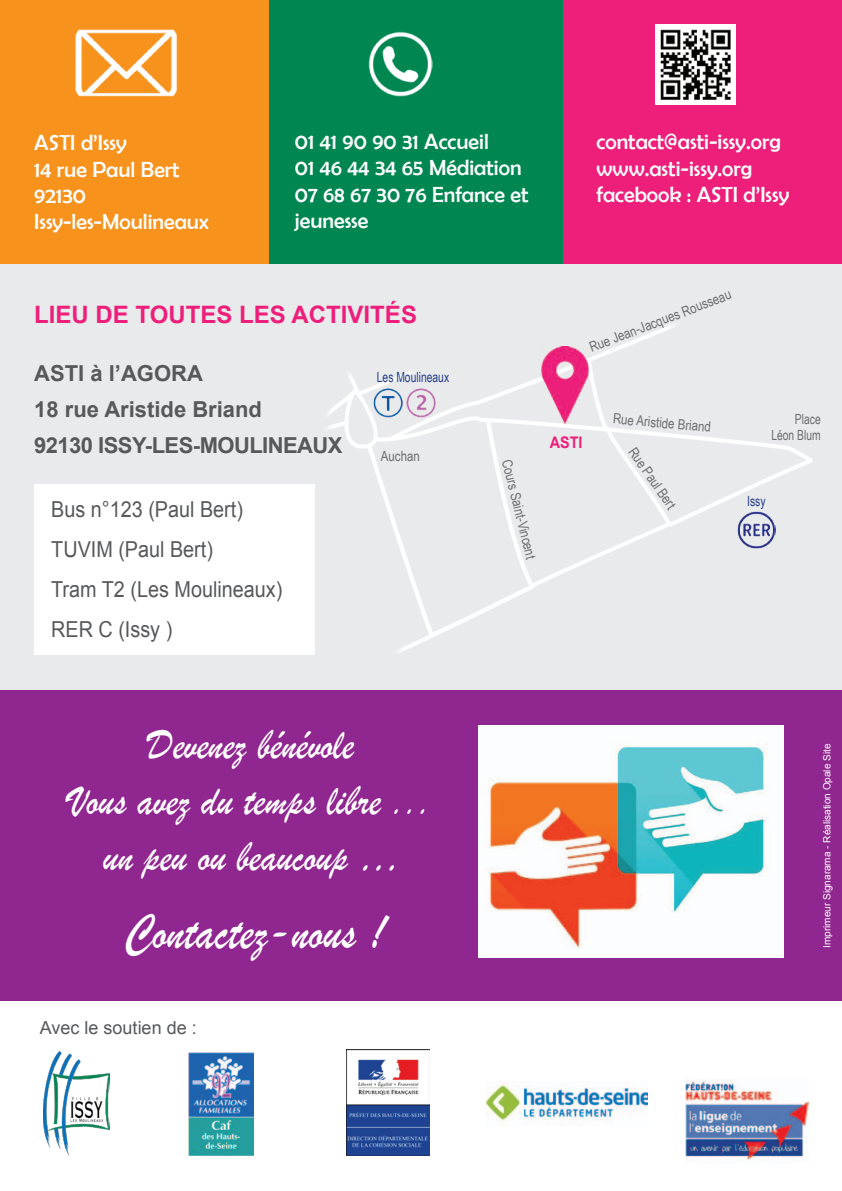
<style>
.page{position:relative;width:842px;height:1191px;background:#fff}
.page>*{position:absolute;margin:0;border:0;box-sizing:border-box;transform-origin:0 0}
.t1{font:52px "Brush Script";color:#fff;scale:.9 1}
.t2{font:44px/56px "Brush Script";color:#fff;text-align:center;scale:.9 1}
.t3{font:700 24px "Arial";color:#ee1e7b}
.t4{font:22px/26.4px "Berlin Sans FB";color:#fff}
.t5{font:22px/40px "Arial";color:#57585a;scale:.9 1}
.t6{font:700 22px/36px "Arial";color:#57585a}
.t7{font:18px "Arial";color:#57585a}
.t8{font:700 16px "Arial";color:#ee1e7b;scale:.9 1}
.t9{font:14px "Arial Narrow";color:#6c6d70}
.t10{font:14px "Arial Narrow";color:#253f8e;scale:.9 1}
.t11{font:14px/16.8px "Arial Narrow";color:#6c6d70;text-align:right;scale:.9 1}
.t12{font:10px "Arial";color:#fff}
</style>
<div class="page">
<div style="left:0;top:162px;width:842px;height:761px;background:#e9eaeb"></div>
<img style="left:43px;top:1051px;width:66px;height:104px">
<img style="left:189px;top:1052px;width:64px;height:103px">
<img style="left:346px;top:1049px;width:83px;height:106px">
<img style="left:485px;top:1084px;width:162px;height:38px">
<img style="left:685px;top:1080px;width:123px;height:80px">
<div style="left:0;top:690px;width:842px;height:311px;background:#90268f"></div>
<img style="left:478px;top:726px;width:306px;height:231px">
<div style="left:561px;top:0;width:281px;height:264px;background:#ee1e7b"></div>
<div style="left:269px;top:0;width:294px;height:264px;background:#008751"></div>
<div style="left:0;top:0;width:269px;height:264px;background:#f7931d"></div>
<img style="left:368px;top:32px;width:64px;height:64px">
<img style="left:75px;top:29px;width:103px;height:67px">
<img style="left:655px;top:24px;width:80px;height:80px">
<img style="left:328px;top:325px;width:485px;height:327px">
<img style="left:371px;top:386px;width:66px;height:33px">
<img style="left:538px;top:346px;width:56px;height:80px">
<img style="left:738px;top:511px;width:37px;height:37px">
<div style="left:34px;top:484px;width:280px;height:170px;background:#fff"></div>
<p class="t4" style="left:34px;top:129px;width:176px">ASTI d’Issy<br>14 rue Paul Bert<br>92130<br>Issy-les-Moulineaux</p>
<p class="t4" style="left:295px;top:128px;width:235px">01 41 90 90 31 Accueil<br>01 46 44 34 65 Médiation<br>07 68 67 30 76 Enfance et jeunesse</p>
<p class="t4" style="left:597px;top:128px;width:194px">contact@asti-issy.org www.asti-issy.org facebook : ASTI d’Issy</p>
<p class="t3" style="left:34px;top:299px;width:384px">LIEU DE TOUTES LES ACTIVITÉS</p>
<p class="t6" style="left:34px;top:356px;width:310px">ASTI à l’AGORA<br>18 rue Aristide Briand<br>92130 ISSY-LES-MOULINEAUX</p>
<p class="t5" style="left:51px;top:490px;width:258px">Bus n°123 (Paul Bert)<br>TUVIM (Paul Bert)<br>Tram T2 (Les Moulineaux)<br>RER C (Issy )</p>
<p class="t10" style="left:377px;top:367px;width:82px">Les Moulineaux</p>
<p class="t9" style="left:381px;top:445px;width:40px">Auchan</p>
<p class="t9" style="left:586px;top:338px;width:152px;rotate:-21deg">Rue Jean-Jacques Rousseau</p>
<p class="t9" style="left:517px;top:457px;width:103px;rotate:76deg">Cours Saint-Vincent</p>
<p class="t8" style="left:550px;top:431px;width:38px">ASTI</p>
<p class="t9" style="left:614px;top:408px;width:100px;rotate:5deg">Rue Aristide Briand</p>
<p class="t9" style="left:640px;top:443px;width:73px;rotate:55deg">Rue Paul Bert</p>
<p class="t11" style="left:771px;top:409px;width:56px">Place<br>Léon Blum</p>
<p class="t10" style="left:747px;top:490px;width:22px">Issy</p>
<h2 class="t2" style="left:70px;top:717px;width:403px">Devenez bénévole<br>Vous avez du temps libre ... un peu ou beaucoup …</h2>
<h1 class="t1" style="left:124px;top:900px;width:292px">Contactez-nous !</h1>
<p class="t7" style="left:40px;top:1015px;width:158px">Avec le soutien de :</p>
<p class="t12" style="left:820px;top:947px;width:205px;rotate:-90deg">Imprimeur Signarama - Réalisation Opale Site</p>
</div>
